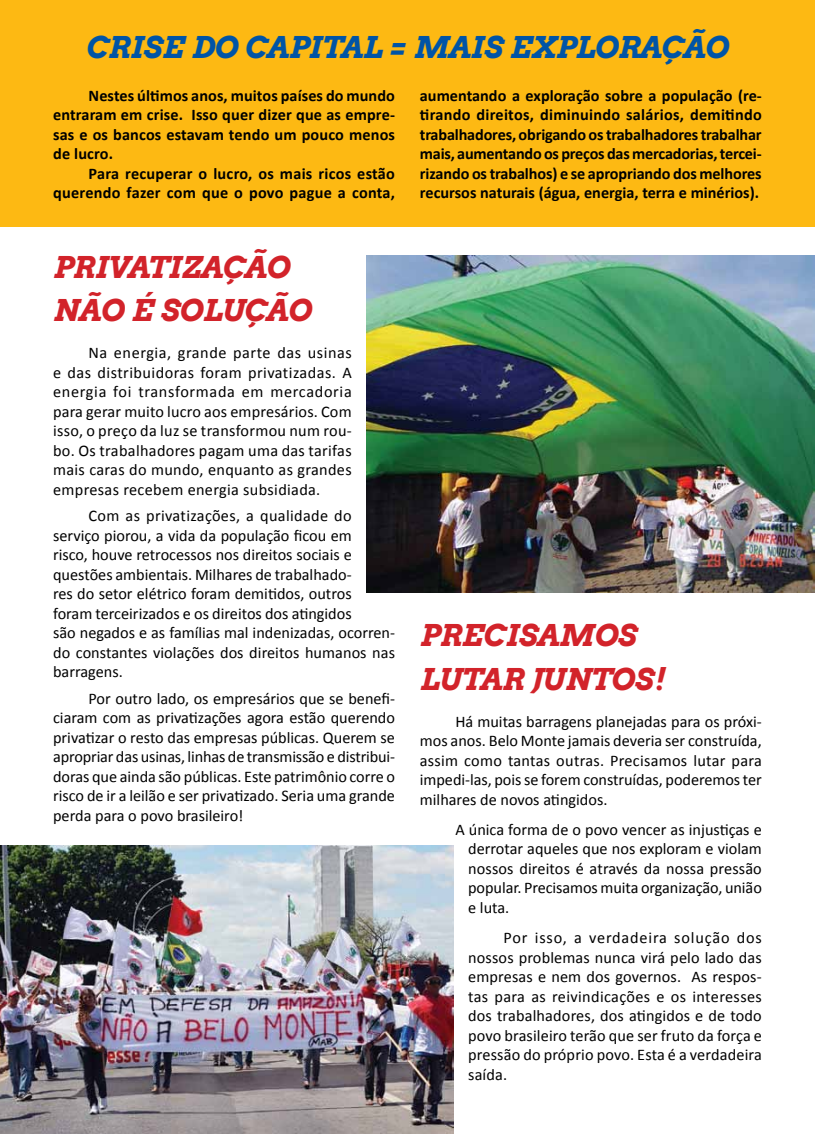
<style>
.page{position:relative;width:815px;height:1134px;background:#fff}
.page>*{position:absolute;margin:0;border:0;box-sizing:border-box;transform-origin:0 0}
.t1{font:italic 700 30px/43.1px "Arvo";color:#d2232a}
.t2{font:italic 700 30px "Arvo";color:#0054a6}
.t3{font:16.25px/19.5px "Calibri";color:#000;text-align:justify}
.t4{font:700 16.25px/19.5px "Calibri";letter-spacing:.01em;color:#000;text-align:justify}
</style>
<div class="page">
<div style="left:0;top:0;width:815px;height:227px;background:#fdb913"></div>
<img style="left:366px;top:256px;width:449px;height:337px">
<img style="left:0;top:845px;width:454px;height:289px">
<h1 class="t2" style="left:86px;top:29px;width:644px">CRISE DO CAPITAL = MAIS EXPLORAÇÃO</h1>
<p class="t4" style="left:420px;top:86px;width:344px">aumentando a exploração sobre a população (re&shy;tirando direitos, diminuindo salários, demitindo trabalhadores, obrigando os trabalhadores trabalhar mais, aumentando os preços das mercadorias, tercei&shy;rizando os trabalhos) e se apropriando dos melhores recursos naturais (água, energia, terra e minérios).</p>
<p class="t4" style="left:53px;top:86px;width:343px;text-indent:35px">Nestes últimos anos, muitos países do mundo entraram em crise. Isso quer dizer que as empre&shy;sas e os bancos estavam tendo um pouco menos de lucro.</p>
<p class="t4" style="left:53px;top:164px;width:343px;text-align:right">Para recuperar o lucro, os mais ricos estão querendo fazer com que o povo pague a conta,</p>
<h1 class="t1" style="left:53px;top:246px;width:260px">PRIVATIZAÇÃO<br>NÃO É SOLUÇÃO</h1>
<p class="t3" style="left:53px;top:343px;width:300px;text-indent:35px">Na energia, grande parte das usinas e das distribuidoras foram privatizadas. A energia foi transformada em mercadoria para gerar muito lucro aos empresários. Com isso, o preço da luz se transformou num rou&shy;bo. Os trabalhadores pagam uma das tarifas mais caras do mundo, enquanto as grandes empresas recebem energia subsidiada.</p>
<p class="t3" style="left:53px;top:506px;width:343px;text-align:left;text-indent:35px">Com as privatizações, a qualidade do serviço piorou, a vida da população ficou em<br>risco, houve retrocessos nos direitos sociais e questões ambientais. Milhares de trabalhado-<br>res do setor elétrico foram demitidos, outros foram terceirizados e os direitos dos atingidos<br>são negados e as famílias mal indenizadas, ocorren&shy;do constantes violações dos direitos humanos nas barragens.</p>
<p class="t3" style="left:53px;top:689px;width:343px;text-indent:35px">Por outro lado, os empresários que se benefi&shy;ciaram com as privatizações agora estão querendo privatizar o resto das empresas públicas. Querem se apropriar das usinas, linhas de transmissão e distribui&shy;doras que ainda são públicas. Este patrimônio corre o risco de ir a leilão e ser privatizado. Seria uma grande perda para o povo brasileiro!</p>
<h1 class="t1" style="left:420px;top:614px;width:248px">PRECISAMOS<br>LUTAR JUNTOS!</h1>
<p class="t3" style="left:420px;top:712px;width:343px;text-indent:35px">Há muitas barragens planejadas para os próxi&shy;mos anos. Belo Monte jamais deveria ser construída, assim como tantas outras. Precisamos lutar para impedi-las, pois se forem construídas, poderemos ter milhares de novos atingidos.</p>
<p class="t3" style="left:468px;top:820px;width:295px;text-indent:-13px">A única forma de o povo vencer as injustiças e derrotar aqueles que nos exploram e violam nossos direitos é através da nossa pressão popular. Precisamos muita organização, união e luta.</p>
<p class="t3" style="left:468px;top:928px;width:295px;text-indent:35px">Por isso, a verdadeira solução dos nossos problemas nunca virá pelo lado das empresas e nem dos governos. As respos&shy;tas para as reivindicações e os interesses dos trabalhadores, dos atingidos e de todo povo brasileiro terão que ser fruto da força e pressão do próprio povo. Esta é a verdadeira saída.</p>
</div>
